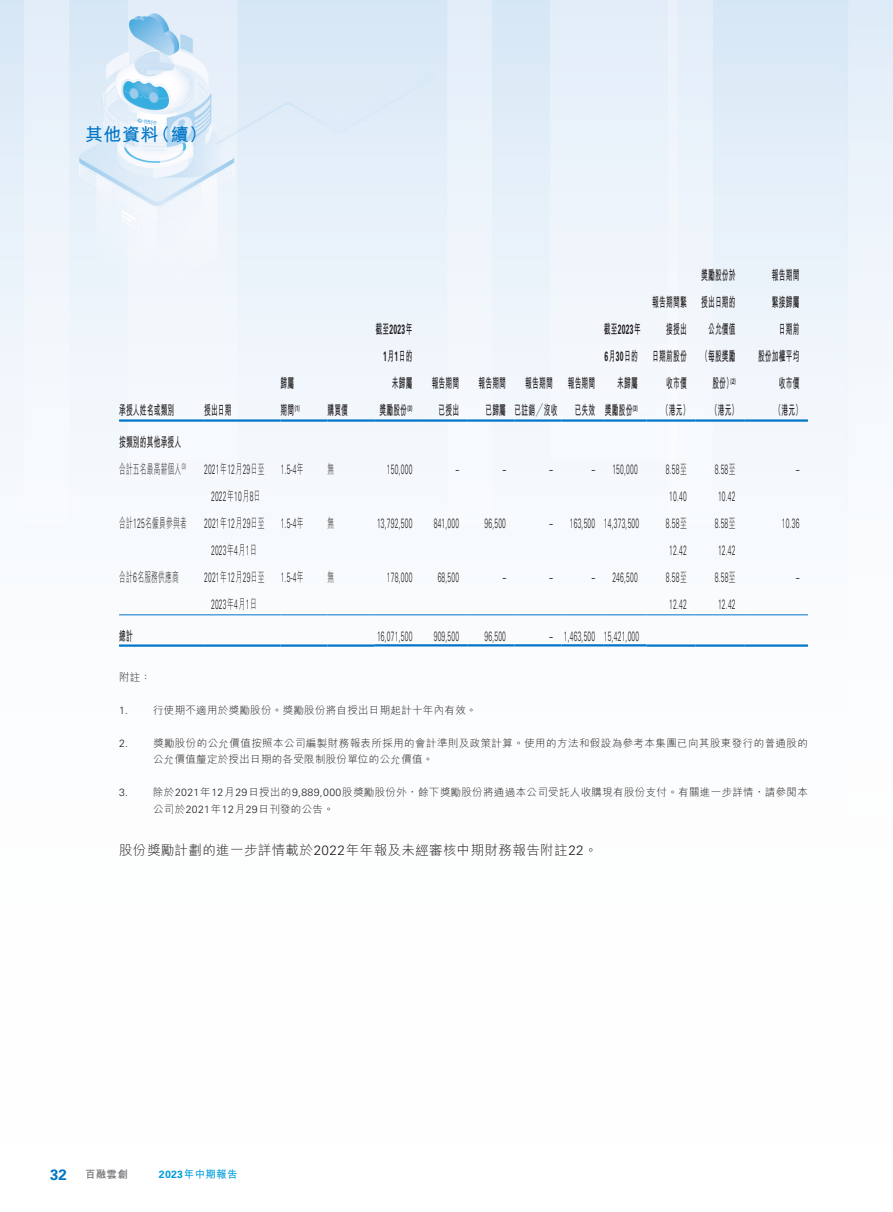
<style>
.page{position:relative;width:893px;height:1212px;background:#fff}
.page>*{position:absolute;margin:0;border:0;box-sizing:border-box;transform-origin:0 0}
.t1{font:700 18px "M Hei HK";color:#0076c8}
.t2{font:300 13.5px/27px "Univers LT Std";letter-spacing:.03em;color:#231f20;scale:.5 1}
.t3{font:700 13.5px/27px "M Hei HK";letter-spacing:.03em;color:#231f20;text-align:right;scale:.5 1}
.t4{font:300 13.5px "M Hei HK";letter-spacing:.03em;color:#231f20}
.t5{font:300 13.5px "M Hei HK";letter-spacing:.03em;color:#231f20;scale:.5 1}
.t6{font:700 13.5px/27px "Univers LT Std";letter-spacing:.03em;color:#231f20;scale:.5 1}
.t7{font:300 10.5px/16.5px "M Hei HK";letter-spacing:.03em;color:#231f20}
.t8{font:700 10.5px "M Hei HK";letter-spacing:.03em;color:#009dda}
.t9{font:700 10.5px "M Hei HK";color:#6c6d70}
.t10{font:700 7.8px "Univers LT Std";color:#231f20;scale:.5 1}
.s1{font-family:"M Hei HK";font-size:13.5px}
.s2{font-family:"M Hei HK"}
.s3{font-family:"Univers LT Std"}
.s4{font-weight:300}
.s5{font-family:"Univers LT Std";font-size:15px;color:#0076c8}
</style>
<div class="page">
<img style="left:0;top:0;width:893px;height:647px">
<hr style="left:119px;top:419px;width:85px;height:3px;background:#0076c8">
<hr style="left:204px;top:419px;width:77px;height:3px;background:#0076c8">
<hr style="left:281px;top:419px;width:46px;height:3px;background:#0076c8">
<hr style="left:327px;top:419px;width:47px;height:3px;background:#0076c8">
<hr style="left:374px;top:419px;width:47px;height:3px;background:#0076c8">
<hr style="left:421px;top:419px;width:47px;height:3px;background:#0076c8">
<hr style="left:468px;top:419px;width:46px;height:3px;background:#0076c8">
<hr style="left:514px;top:419px;width:47px;height:3px;background:#0076c8">
<hr style="left:561px;top:419px;width:43px;height:3px;background:#0076c8">
<hr style="left:604px;top:419px;width:42px;height:3px;background:#0076c8">
<hr style="left:646px;top:419px;width:49px;height:3px;background:#0076c8">
<hr style="left:695px;top:419px;width:49px;height:3px;background:#0076c8">
<hr style="left:744px;top:419px;width:64px;height:3px;background:#0076c8">
<hr style="left:119px;top:614px;width:85px;height:1px;background:#0076c8">
<hr style="left:204px;top:614px;width:77px;height:1px;background:#0076c8">
<hr style="left:281px;top:614px;width:46px;height:1px;background:#0076c8">
<hr style="left:327px;top:614px;width:47px;height:1px;background:#0076c8">
<hr style="left:374px;top:614px;width:47px;height:1px;background:#0076c8">
<hr style="left:421px;top:614px;width:47px;height:1px;background:#0076c8">
<hr style="left:468px;top:614px;width:46px;height:1px;background:#0076c8">
<hr style="left:514px;top:614px;width:47px;height:1px;background:#0076c8">
<hr style="left:561px;top:614px;width:43px;height:1px;background:#0076c8">
<hr style="left:604px;top:614px;width:42px;height:1px;background:#0076c8">
<hr style="left:646px;top:614px;width:49px;height:1px;background:#0076c8">
<hr style="left:695px;top:614px;width:49px;height:1px;background:#0076c8">
<hr style="left:744px;top:614px;width:64px;height:1px;background:#0076c8">
<hr style="left:119px;top:644px;width:85px;height:3px;background:#0076c8">
<hr style="left:204px;top:644px;width:77px;height:3px;background:#0076c8">
<hr style="left:281px;top:644px;width:46px;height:3px;background:#0076c8">
<hr style="left:327px;top:644px;width:47px;height:3px;background:#0076c8">
<hr style="left:374px;top:644px;width:47px;height:2px;background:#0076c8">
<hr style="left:421px;top:644px;width:47px;height:2px;background:#0076c8">
<hr style="left:468px;top:644px;width:46px;height:2px;background:#0076c8">
<hr style="left:514px;top:644px;width:47px;height:2px;background:#0076c8">
<hr style="left:561px;top:644px;width:43px;height:2px;background:#0076c8">
<hr style="left:604px;top:644px;width:42px;height:2px;background:#0076c8">
<hr style="left:646px;top:644px;width:49px;height:3px;background:#0076c8">
<hr style="left:695px;top:644px;width:49px;height:3px;background:#0076c8">
<hr style="left:744px;top:644px;width:64px;height:3px;background:#0076c8">
<h1 class="t1" style="left:85px;top:121px;width:124px">其他資料（續）</h1>
<p class="t3" style="left:119px;top:396px;width:112px">承授人姓名或類別</p>
<p class="t3" style="left:204px;top:396px;width:57px">授出日期</p>
<p class="t3" style="left:281px;top:369px;width:29px">歸屬</p>
<p class="t10" style="left:281px;top:404px;width:40px"><span class="s1">期間</span>(1)</p>
<p class="t3" style="left:327px;top:396px;width:43px">購買價</p>
<p class="t6" style="left:376px;top:316px;width:75px"><span class="s2">截至</span>2023<span class="s2">年</span></p>
<p class="t3" style="left:379px;top:342px;width:67px"><span class="s3">1</span>月<span class="s3">1</span>日的未歸屬<br>獎勵股份<sup>(3)</sup></p>
<p class="t3" style="left:432px;top:369px;width:57px;text-align:center">報告期間已授出</p>
<p class="t3" style="left:478px;top:369px;width:57px;text-align:center">報告期間已歸屬</p>
<p class="t3" style="left:514px;top:369px;width:88px;text-align:center">報告期間<br>已註銷╱沒收</p>
<p class="t3" style="left:568px;top:369px;width:57px;text-align:center">報告期間已失效</p>
<p class="t6" style="left:604px;top:316px;width:75px"><span class="s2">截至</span>2023<span class="s2">年<br></span>6<span class="s2">月</span>30<span class="s2">日的</span></p>
<p class="t3" style="left:605px;top:369px;width:67px">未歸屬<br>獎勵股份<sup>(3)</sup></p>
<p class="t3" style="left:652px;top:288px;width:76px">報告期間緊接授出<br>日期前股份收市價<br>（港元）</p>
<p class="t3" style="left:701px;top:261px;width:76px">獎勵股份於授出日期的公允價值（每股獎勵股份）<sup>(2)<br></sup>（港元）</p>
<p class="t3" style="left:758px;top:261px;width:90px">報告期間<br>緊接歸屬<br>日期前<br>股份加權平均收市價<br>（港元）</p>
<p class="t3" style="left:119px;top:427px;width:136px;text-align:left">按類別的其他承授人<span class="s4">合計五名最高薪個人</span><sup>(3)</sup></p>
<p class="t2" style="left:204px;top:456px;width:123px;text-align:center">2021<span class="s2">年</span>12<span class="s2">月</span>29<span class="s2">日至<br></span>2022<span class="s2">年</span>10<span class="s2">月</span>8<span class="s2">日</span></p>
<p class="t2" style="left:281px;top:456px;width:48px">1.5-4<span class="s2">年</span></p>
<p class="t5" style="left:327px;top:462px;width:15px">無</p>
<p class="t2" style="left:387px;top:456px;width:53px">150,000</p>
<p class="t2" style="left:456px;top:456px;width:8px">–</p>
<p class="t2" style="left:503px;top:456px;width:8px">–</p>
<p class="t2" style="left:549px;top:456px;width:8px">–</p>
<p class="t2" style="left:592px;top:456px;width:93px">– 150,000</p>
<p class="t2" style="left:666px;top:456px;width:43px">8.58<span class="s2">至<br></span>10.40</p>
<p class="t2" style="left:715px;top:456px;width:43px">8.58<span class="s2">至<br></span>10.42</p>
<p class="t2" style="left:796px;top:456px;width:8px">–</p>
<p class="t5" style="left:119px;top:516px;width:137px">合計<span class="s3">125</span>名僱員參與者</p>
<p class="t2" style="left:204px;top:510px;width:123px;text-align:center">2021<span class="s2">年</span>12<span class="s2">月</span>29<span class="s2">日至<br></span>2023<span class="s2">年</span>4<span class="s2">月</span>1<span class="s2">日</span></p>
<p class="t2" style="left:281px;top:510px;width:48px">1.5-4<span class="s2">年</span></p>
<p class="t5" style="left:327px;top:516px;width:15px">無</p>
<p class="t2" style="left:377px;top:510px;width:72px">13,792,500</p>
<p class="t2" style="left:434px;top:510px;width:53px">841,000</p>
<p class="t2" style="left:484px;top:510px;width:45px">96,500</p>
<p class="t2" style="left:549px;top:510px;width:181px">– 163,500 14,373,500</p>
<p class="t2" style="left:666px;top:510px;width:43px">8.58<span class="s2">至<br></span>12.42</p>
<p class="t2" style="left:715px;top:510px;width:43px">8.58<span class="s2">至<br></span>12.42</p>
<p class="t2" style="left:782px;top:510px;width:37px">10.36</p>
<p class="t5" style="left:119px;top:570px;width:121px">合計<span class="s3">6</span>名服務供應商</p>
<p class="t2" style="left:204px;top:564px;width:123px;text-align:center">2021<span class="s2">年</span>12<span class="s2">月</span>29<span class="s2">日至<br></span>2023<span class="s2">年</span>4<span class="s2">月</span>1<span class="s2">日</span></p>
<p class="t2" style="left:281px;top:564px;width:48px">1.5-4<span class="s2">年</span></p>
<p class="t5" style="left:327px;top:570px;width:15px">無</p>
<p class="t2" style="left:387px;top:564px;width:53px">178,000</p>
<p class="t2" style="left:438px;top:564px;width:45px">68,500</p>
<p class="t2" style="left:503px;top:564px;width:8px">–</p>
<p class="t2" style="left:549px;top:564px;width:8px">–</p>
<p class="t2" style="left:592px;top:564px;width:93px">– 246,500</p>
<p class="t2" style="left:666px;top:564px;width:43px">8.58<span class="s2">至<br></span>12.42</p>
<p class="t2" style="left:715px;top:564px;width:43px">8.58<span class="s2">至<br></span>12.42</p>
<p class="t2" style="left:796px;top:564px;width:8px">–</p>
<p class="t3" style="left:119px;top:621px;width:29px">總計</p>
<p class="t2" style="left:377px;top:622px;width:72px">16,071,500</p>
<p class="t2" style="left:434px;top:622px;width:53px">909,500</p>
<p class="t2" style="left:484px;top:622px;width:45px">96,500</p>
<p class="t2" style="left:549px;top:622px;width:181px">– 1,463,500 15,421,000</p>
<p class="t7" style="left:119px;top:668px;width:34px">附註：</p>
<p class="t7" style="left:119px;top:701px;width:359px"><span class="s3">1.</span> 行使期不適用於獎勵股份。獎勵股份將自授出日期起計十年內有效。</p>
<p class="t7" style="left:153px;top:734px;width:656px;text-indent:-34px"><span class="s3">2.</span> 獎勵股份的公允價值按照本公司編製財務報表所採用的會計準則及政策計算。使用的方法和假設為參考本集團已向其股東發行的普通股的公允價值釐定於授出日期的各受限制股份單位的公允價值。</p>
<p class="t7" style="left:153px;top:784px;width:656px;text-indent:-34px"><span class="s3">3.</span> 除於<span class="s3">2021</span>年<span class="s3">12</span>月<span class="s3">29</span>日授出的<span class="s3">9,889,000</span>股獎勵股份外，餘下獎勵股份將通過本公司受託人收購現有股份支付。有關進一步詳情，請參閱本公司於<span class="s3">2021</span>年<span class="s3">12</span>月<span class="s3">29</span>日刊發的公告。</p>
<p class="t4" style="left:119px;top:843px;width:480px">股份獎勵計劃的進一步詳情載於<span class="s3">2022</span>年年報及未經審核中期財務報告附註<span class="s3">22</span>。</p>
<p class="t9" style="left:50px;top:1166px;width:79px"><span class="s5">32</span> 百融雲創</p>
<p class="t8" style="left:159px;top:1166px;width:80px"><span class="s3">2023</span>年中期報告</p>
</div>
